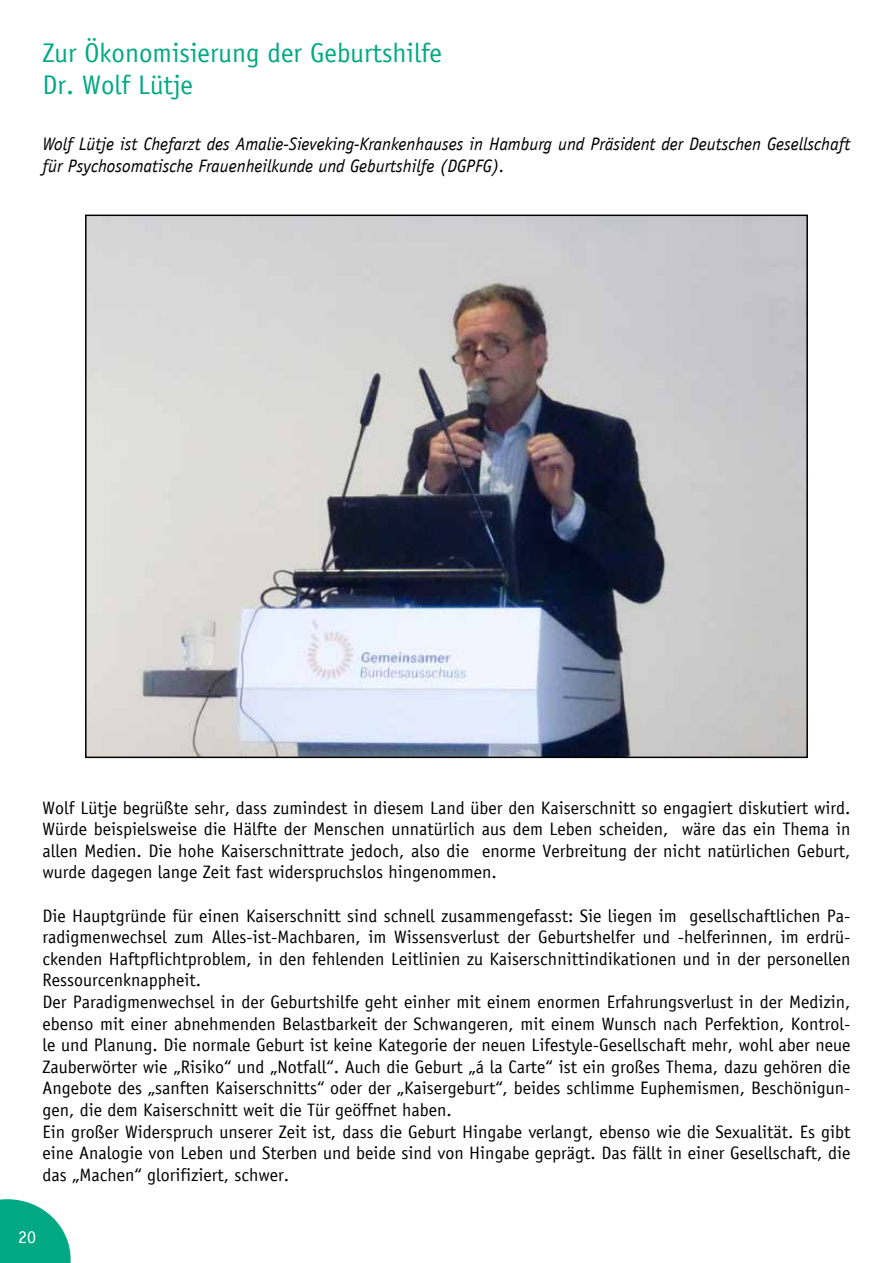
<style>
.page{position:relative;width:893px;height:1263px;background:#fff}
.page>*{position:absolute;margin:0;border:0;box-sizing:border-box;transform-origin:0 0}
.t1{font:27px/32.4px "Officina Sans";color:#00a984}
.t2{font:18px/21.6px "Officina Sans";color:#000;text-align:justify}
.t3{font:italic 18px/21.6px "Officina Sans LT";color:#000}
.t4{font:18px "Officina Sans";color:#fff}
</style>
<div class="page">
<svg style="left:0;top:1199px;width:71px;height:64px"></svg>
<img style="left:87px;top:217px;width:719px;height:539px">
<h1 class="t1" style="left:43px;top:38px;width:401px">Zur Ökonomisierung der Geburtshilfe<br>Dr. Wolf Lütje</h1>
<p class="t3" style="left:43px;top:134px;width:809px">Wolf Lütje ist Chefarzt des Amalie--Sieveking--Krankenhauses in Hamburg und Präsident der Deutschen Gesellschaft für Psychosomatische Frauenheilkunde und Geburtshilfe (DGPFG).</p>
<p class="t2" style="left:43px;top:798px;width:809px">Wolf Lütje begrüßte sehr, dass zumindest in diesem Land über den Kaiserschnitt so engagiert diskutiert wird.<br>Würde beispielsweise die Hälfte der Menschen unnatürlich aus dem Leben scheiden, wäre das ein Thema in allen Medien. Die hohe Kaiserschnittrate jedoch, also die enorme Verbreitung der nicht natürlichen Geburt, wurde dagegen lange Zeit fast widerspruchslos hingenommen.</p>
<p class="t2" style="left:43px;top:906px;width:809px;text-align:left">Die Hauptgründe für einen Kaiserschnitt sind schnell zusammengefasst: Sie liegen im gesellschaftlichen Pa-- radigmenwechsel zum Alles--ist--Machbaren, im Wissensverlust der Geburtshelfer und --helferinnen, im erdrü-- ckenden Haftpflichtproblem, in den fehlenden Leitlinien zu Kaiserschnittindikationen und in der personellen Ressourcenknappheit.<br>Der Paradigmenwechsel in der Geburtshilfe geht einher mit einem enormen Erfahrungsverlust in der Medizin, ebenso mit einer abnehmenden Belastbarkeit der Schwangeren, mit einem Wunsch nach Perfektion, Kontrol-- le und Planung. Die normale Geburt ist keine Kategorie der neuen Lifestyle--Gesellschaft mehr, wohl aber neue Zauberwörter wie „Risiko“ und „Notfall“. Auch die Geburt „á la Carte“ ist ein großes Thema, dazu gehören die Angebote des „sanften Kaiserschnitts“ oder der „Kaisergeburt“, beides schlimme Euphemismen, Beschönigun-- gen, die dem Kaiserschnitt weit die Tür geöffnet haben.<br>Ein großer Widerspruch unserer Zeit ist, dass die Geburt Hingabe verlangt, ebenso wie die Sexualität. Es gibt eine Analogie von Leben und Sterben und beide sind von Hingabe geprägt. Das fällt in einer Gesellschaft, die das „Machen“ glorifiziert, schwer.</p>
<p class="t4" style="left:18px;top:1229px;width:19px">20</p>
</div>
